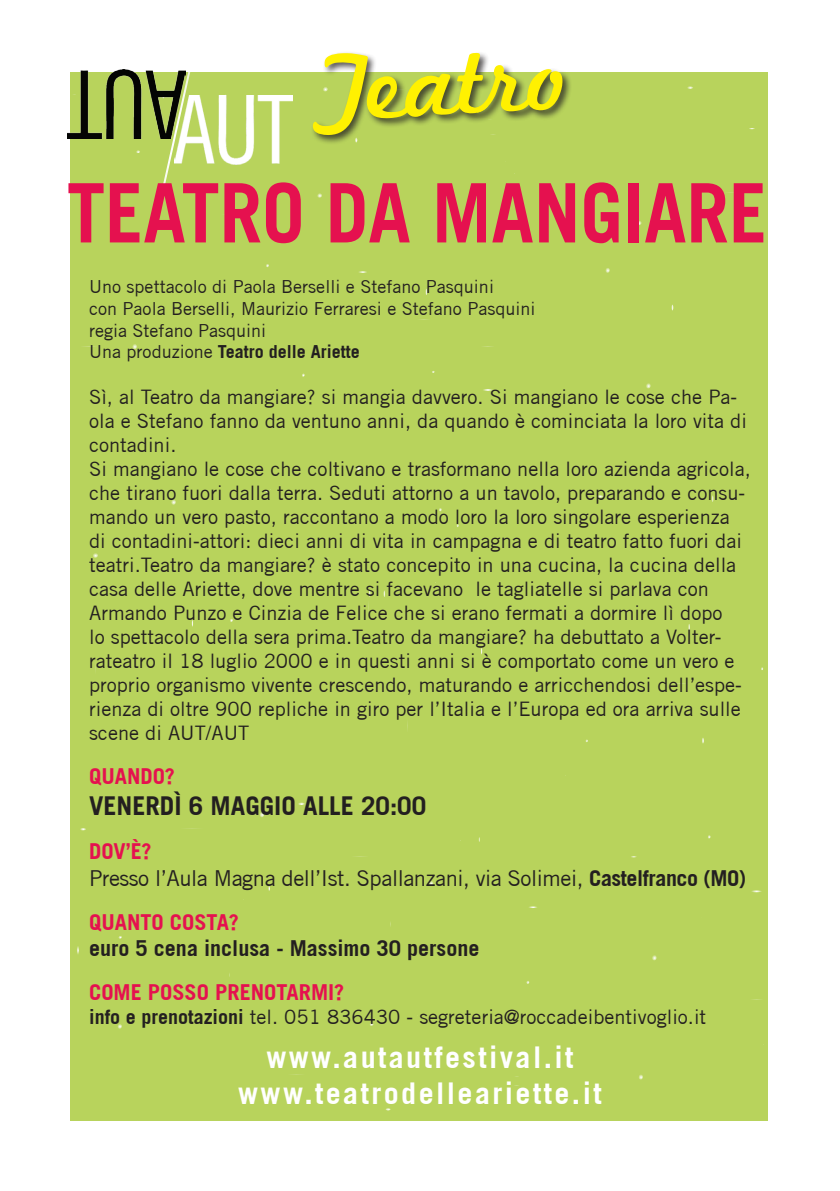
<style>
.page{position:relative;width:840px;height:1191px;background:#fff}
.page>*{position:absolute;margin:0;border:0;box-sizing:border-box;transform-origin:0 0}
.t1{font:100px "Marketing Script";color:#fff101}
.t2{font:700 82px "Trade Gothic";color:#e5114f;scale:.93 1}
.t3{font:700 30px "Trade Gothic";letter-spacing:.08em;color:#fff}
.t4{font:700 26px "Trade Gothic";color:#231f20}
.t5{font:22px "Trade Gothic";letter-spacing:-.02em;color:#231f20}
.t6{font:700 22px "Trade Gothic";color:#e5114f}
.t7{font:700 22px "Trade Gothic";color:#231f20}
.Destinatario{font:20px/24px "Trade Gothic";color:#231f20}
.Destinatario-2{font:18px "Trade Gothic";color:#231f20}
.Destinatario-3{font:700 18px "Trade Gothic";color:#231f20}
.s1{font-weight:400}
.s2{font-weight:700}
</style>
<div class="page">
<div style="left:70px;top:72px;width:697px;height:1048px;background:#b8d35c"></div>
<svg style="left:317px;top:193px;width:5px;height:5px"></svg>
<svg style="left:605px;top:268px;width:4px;height:5px"></svg>
<svg style="left:483px;top:389px;width:10px;height:2px"></svg>
<svg style="left:80px;top:828px;width:6px;height:2px"></svg>
<svg style="left:171px;top:499px;width:5px;height:6px"></svg>
<svg style="left:298px;top:802px;width:7px;height:3px"></svg>
<svg style="left:636px;top:221px;width:5px;height:4px"></svg>
<svg style="left:646px;top:383px;width:4px;height:5px"></svg>
<svg style="left:356px;top:466px;width:5px;height:5px"></svg>
<svg style="left:132px;top:344px;width:5px;height:5px"></svg>
<svg style="left:359px;top:271px;width:8px;height:2px"></svg>
<svg style="left:639px;top:1074px;width:3px;height:5px"></svg>
<svg style="left:751px;top:890px;width:10px;height:2px"></svg>
<svg style="left:687px;top:86px;width:6px;height:3px"></svg>
<svg style="left:597px;top:495px;width:6px;height:2px"></svg>
<svg style="left:652px;top:955px;width:4px;height:5px"></svg>
<svg style="left:429px;top:881px;width:4px;height:5px"></svg>
<svg style="left:529px;top:906px;width:8px;height:2px"></svg>
<svg style="left:117px;top:1024px;width:5px;height:5px"></svg>
<svg style="left:260px;top:812px;width:4px;height:5px"></svg>
<svg style="left:93px;top:553px;width:5px;height:5px"></svg>
<svg style="left:77px;top:946px;width:2px;height:8px"></svg>
<img style="left:208px;top:96px;width:84px;height:69px">
<img style="left:67px;top:70px;width:84px;height:69px">
<svg style="left:151px;top:70px;width:57px;height:163px"></svg>
<div style="left:310px;top:51px;width:262px;height:94px;background:#231f20;opacity:.75"></div>
<p class="t1" style="left:308px;top:29px;width:258px;rotate:-3deg">Teatro</p>
<p class="t2" style="left:67px;top:163px;width:754px">TEATRO DA MANGIARE</p>
<p class="Destinatario-2" style="left:89px;top:276px;width:406px">Uno spettacolo di Paola Berselli e Stefano Pasquini</p>
<p class="Destinatario-2" style="left:89px;top:298px;width:447px">con Paola Berselli, Maurizio Ferraresi e Stefano Pasquini</p>
<p class="Destinatario-2" style="left:89px;top:319px;width:178px">regia Stefano Pasquini</p>
<p class="Destinatario-3" style="left:89px;top:341px;width:272px"><span class="s1">Una produzione</span> Teatro delle Ariette</p>
<p class="Destinatario" style="left:89px;top:384px;width:659px">Sì, al Teatro da mangiare? si mangia davvero. Si mangiano le cose che Pa&shy;ola e Stefano fanno da ventuno anni, da quando è cominciata la loro vita di contadini.</p>
<p class="Destinatario" style="left:89px;top:456px;width:663px">Si mangiano le cose che coltivano e trasformano nella loro azienda agricola, che tirano fuori dalla terra. Seduti attorno a un tavolo, preparando e consu&shy;mando un vero pasto, raccontano a modo loro la loro singolare esperienza di contadini-attori: dieci anni di vita in campagna e di teatro fatto fuori dai teatri.Teatro da mangiare? è stato concepito in una cucina, la cucina della casa delle Ariette, dove mentre si facevano le tagliatelle si parlava con Armando Punzo e Cinzia de Felice che si erano fermati a dormire lì dopo<br>lo spettacolo della sera prima.Teatro da mangiare? ha debuttato a Volter&shy;rateatro il 18 luglio 2000 e in questi anni si è comportato come un vero e proprio organismo vivente crescendo, maturando e arricchendosi dell’espe&shy;rienza di oltre 900 repliche in giro per l’Italia e l’Europa ed ora arriva sulle scene di AUT/AUT</p>
<p class="t6" style="left:89px;top:762px;width:87px">QUANDO?</p>
<p class="t4" style="left:89px;top:790px;width:338px">VENERDÌ 6 MAGGIO ALLE 20:00</p>
<p class="t6" style="left:89px;top:837px;width:64px">DOV’È?</p>
<p class="t5" style="left:89px;top:864px;width:658px">Presso l’Aula Magna dell’Ist. Spallanzani, via Solimei, <span class="s2">Castelfranco (MO)</span></p>
<p class="t6" style="left:89px;top:908px;width:151px">QUANTO COSTA?</p>
<p class="t7" style="left:89px;top:934px;width:391px">euro 5 cena inclusa - Massimo 30 persone</p>
<p class="t6" style="left:89px;top:978px;width:256px">COME POSSO PRENOTARMI?</p>
<p class="Destinatario" style="left:89px;top:1004px;width:618px"><span class="s2">info e prenotazioni</span> tel. 051 836430 - segreteria@roccadeibentivoglio.it</p>
<p class="t3" style="left:266px;top:1038px;width:308px">www.autautfestival.it</p>
<p class="t3" style="left:238px;top:1074px;width:365px">www.teatrodelleariette.it</p>
</div>
